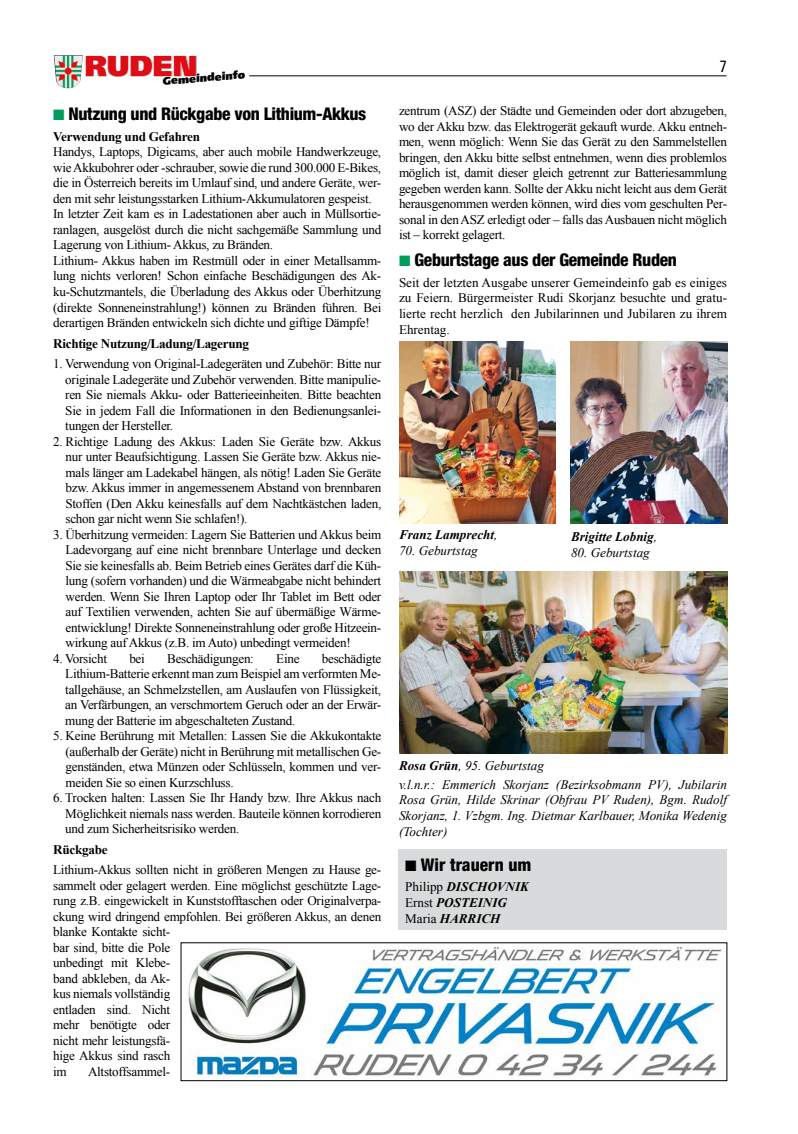
<style>
.page{position:relative;width:798px;height:1134px;background:#fff}
.page>*{position:absolute;margin:0;border:0;box-sizing:border-box;transform-origin:0 0}
.t1{font:900 28.75px "Frutiger CE";letter-spacing:-.005em;color:#e00c15}
.t2{font:800 condensed 17.5px "Helvetica Neue";letter-spacing:-.02em;color:#000}
.t3{font:800 condensed 17.5px "Helvetica Neue";color:#000}
.t4{font:condensed 16.25px "Frutiger";color:#000;scale:.95 1}
.t5{font:13.12px/15.5px "Times New Roman";letter-spacing:-.02em;color:#000;text-align:justify}
.t6{font:italic 13.12px/15.8px "Times New Roman";color:#000;text-align:justify}
.t7{font:italic 700 13.12px/15.8px "Times New Roman";color:#000}
.t8{font:700 13.12px "Times New Roman";letter-spacing:-.02em;color:#000}
.t9{font:900 10.88px "Frutiger CE";color:#000}
.s1{color:#009c5c}
.s2{font-weight:400}
.s3{font-weight:700}
.s4{font-weight:400;font-style:normal}
</style>
<div class="page">
<hr style="left:249px;top:76px;width:477px;height:1px;background:#000">
<img style="left:54px;top:55px;width:29px;height:33px">
<svg style="left:86px;top:55px;width:111px;height:22px"></svg>
<img style="left:188px;top:946px;width:534px;height:132px">
<div style="left:181px;top:943px;width:545px;height:138px;border:1px solid #000"></div>
<img style="left:399px;top:572px;width:327px;height:182px">
<img style="left:399px;top:342px;width:156px;height:181px">
<img style="left:570px;top:342px;width:156px;height:181px">
<div style="left:398px;top:849px;width:328px;height:81px;background:#d9dadb"></div>
<h1 class="t1" style="left:85px;top:48px;width:114px">RUDEN</h1>
<p class="t4" style="left:719px;top:57px;width:9px">7</p>
<p class="t9" style="left:162px;top:75px;width:84px;rotate:-5deg">Gemeindeinfo</p>
<h2 class="t2" style="left:53px;top:103px;width:314px"><span class="s1">■</span> Nutzung und Rückgabe von Lithium-Akkus</h2>
<p class="t8" style="left:53px;top:127px;width:148px">Verwendung und Gefahren</p>
<p class="t5" style="left:53px;top:144px;width:329px;text-align:left">Handys, Laptops, Digicams, aber auch mobile Handwerkzeuge, wie Akkubohrer oder -schrauber, sowie die rund 300.000 E-Bikes, die in Österreich bereits im Umlauf sind, und andere Geräte, wer&shy;den mit sehr leistungsstarken Lithium-Akkumulatoren gespeist.<br>In letzter Zeit kam es in Ladestationen aber auch in Müllsortie&shy;ranlagen, ausgelöst durch die nicht sachgemäße Sammlung und Lagerung von Lithium- Akkus, zu Bränden.<br>Lithium- Akkus haben im Restmüll oder in einer Metallsamm&shy;lung nichts verloren! Schon einfache Beschädigungen des Ak&shy;ku-Schutzmantels, die Überladung des Akkus oder Überhitzung (direkte Sonneneinstrahlung!) können zu Bränden führen. Bei derartigen Bränden entwickeln sich dichte und giftige Dämpfe!</p>
<p class="t8" style="left:53px;top:334px;width:197px">Richtige Nutzung/Ladung/Lagerung</p>
<p class="t5" style="left:65px;top:356px;width:317px;text-indent:-12px">1. Verwendung von Original-Ladegeräten und Zubehör: Bitte nur originale Ladegeräte und Zubehör verwenden. Bitte manipulie&shy;ren Sie niemals Akku- oder Batterieeinheiten. Bitte beachten Sie in jedem Fall die Informationen in den Bedienungsanlei&shy;tungen der Hersteller.</p>
<p class="t5" style="left:65px;top:433px;width:317px;text-indent:-12px">2. Richtige Ladung des Akkus: Laden Sie Geräte bzw. Akkus nur unter Beaufsichtigung. Lassen Sie Geräte bzw. Akkus nie&shy;mals länger am Ladekabel hängen, als nötig! Laden Sie Geräte bzw. Akkus immer in angemessenem Abstand von brennbaren Stoffen (Den Akku keinesfalls auf dem Nachtkästchen laden, schon gar nicht wenn Sie schlafen!).</p>
<p class="t5" style="left:65px;top:526px;width:317px;text-indent:-12px">3. Überhitzung vermeiden: Lagern Sie Batterien und Akkus beim Ladevorgang auf eine nicht brennbare Unterlage und decken Sie sie keinesfalls ab. Beim Betrieb eines Gerätes darf die Küh&shy;lung (sofern vorhanden) und die Wärmeabgabe nicht behindert werden. Wenn Sie Ihren Laptop oder Ihr Tablet im Bett oder auf Textilien verwenden, achten Sie auf übermäßige Wärme&shy;entwicklung! Direkte Sonneneinstrahlung oder große Hitzeein&shy;wirkung auf Akkus (z.B. im Auto) unbedingt vermeiden!</p>
<p class="t5" style="left:53px;top:650px;width:55px">4. Vorsicht</p>
<p class="t5" style="left:129px;top:650px;width:17px">bei</p>
<p class="t5" style="left:167px;top:650px;width:88px">Beschädigungen:</p>
<p class="t5" style="left:276px;top:650px;width:25px">Eine</p>
<p class="t5" style="left:399px;top:103px;width:329px">zentrum (ASZ) der Städte und Gemeinden oder dort abzugeben, wo der Akku bzw. das Elektrogerät gekauft wurde. Akku entneh&shy;men, wenn möglich: Wenn Sie das Gerät zu den Sammelstellen bringen, den Akku bitte selbst entnehmen, wenn dies problemlos möglich ist, damit dieser gleich getrennt zur Batteriesammlung gegeben werden kann. Sollte der Akku nicht leicht aus dem Gerät herausgenommen werden können, wird dies vom geschulten Per&shy;sonal in den ASZ erledigt oder – falls das Ausbauen nicht möglich ist – korrekt gelagert.</p>
<h2 class="t2" style="left:399px;top:249px;width:279px"><span class="s1">■</span> Geburtstage aus der Gemeinde Ruden</h2>
<p class="t5" style="left:399px;top:274px;width:329px">Seit der letzten Ausgabe unserer Gemeindeinfo gab es einiges zu Feiern. Bürgermeister Rudi Skorjanz besuchte und gratu&shy;lierte recht herzlich den Jubilarinnen und Jubilaren zu ihrem Ehrentag.</p>
<p class="t7" style="left:399px;top:527px;width:100px">Franz Lamprecht<span class="s2">,</span></p>
<p class="t6" style="left:399px;top:543px;width:80px">70. Geburtstag</p>
<p class="t7" style="left:570px;top:529px;width:88px">Brigitte Lobnig<span class="s2">,</span></p>
<p class="t6" style="left:570px;top:544px;width:80px">80. Geburtstag</p>
<p class="t5" style="left:65px;top:650px;width:317px;text-indent:256px">beschädigte Lithium-Batterie erkennt man zum Beispiel am verformten Me&shy;tallgehäuse, an Schmelzstellen, am Auslaufen von Flüssigkeit, an Verfärbungen, an verschmortem Geruch oder an der Erwär&shy;mung der Batterie im abgeschalteten Zustand.</p>
<p class="t5" style="left:65px;top:728px;width:317px;text-indent:-12px">5. Keine Berührung mit Metallen: Lassen Sie die Akkukontakte (außerhalb der Geräte) nicht in Berührung mit metallischen Ge&shy;genständen, etwa Münzen oder Schlüsseln, kommen und ver&shy;meiden Sie so einen Kurzschluss.</p>
<p class="t5" style="left:65px;top:790px;width:317px;text-indent:-12px">6. Trocken halten: Lassen Sie Ihr Handy bzw. Ihre Akkus nach Möglichkeit niemals nass werden. Bauteile können korrodieren und zum Sicherheitsrisiko werden.</p>
<p class="t8" style="left:53px;top:840px;width:56px">Rückgabe</p>
<p class="t5" style="left:53px;top:862px;width:329px;text-align:left">Lithium-Akkus sollten nicht in größeren Mengen zu Hause ge&shy;sammelt oder gelagert werden. Eine möglichst geschützte Lage&shy;rung z.B. eingewickelt in Kunststofftaschen oder Originalverpa&shy;ckung wird dringend empfohlen. Bei größeren Akkus, an denen blanke Kontakte sicht-<br>bar sind, bitte die Pole<br>unbedingt mit Klebe-<br>band abkleben, da Ak-<br>kus niemals vollständig<br>entladen sind. Nicht<br>mehr benötigte oder<br>nicht mehr leistungsfä-<br>hige Akkus sind rasch<br>im</p>
<p class="t6" style="left:399px;top:757px;width:146px"><span class="s3">Rosa Grün</span>, 95. Geburtstag</p>
<p class="t6" style="left:399px;top:776px;width:329px">v.l.n.r.: Emmerich Skorjanz (Bezirksobmann PV), Jubilarin Rosa Grün, Hilde Skrinar (Obfrau PV Ruden), Bgm. Rudolf Skorjanz, 1. Vzbgm. Ing. Dietmar Karlbauer, Monika Wedenig (Tochter)</p>
<h2 class="t3" style="left:405px;top:853px;width:128px">■ Wir trauern um</h2>
<p class="t7" style="left:405px;top:879px;width:125px"><span class="s4">Philipp</span> DISCHOVNIK<br><span class="s4">Ernst</span> POSTEINIG<br><span class="s4">Maria</span> HARRICH</p>
<p class="t5" style="left:88px;top:1063px;width:84px">Altstoffsammel-</p>
</div>
